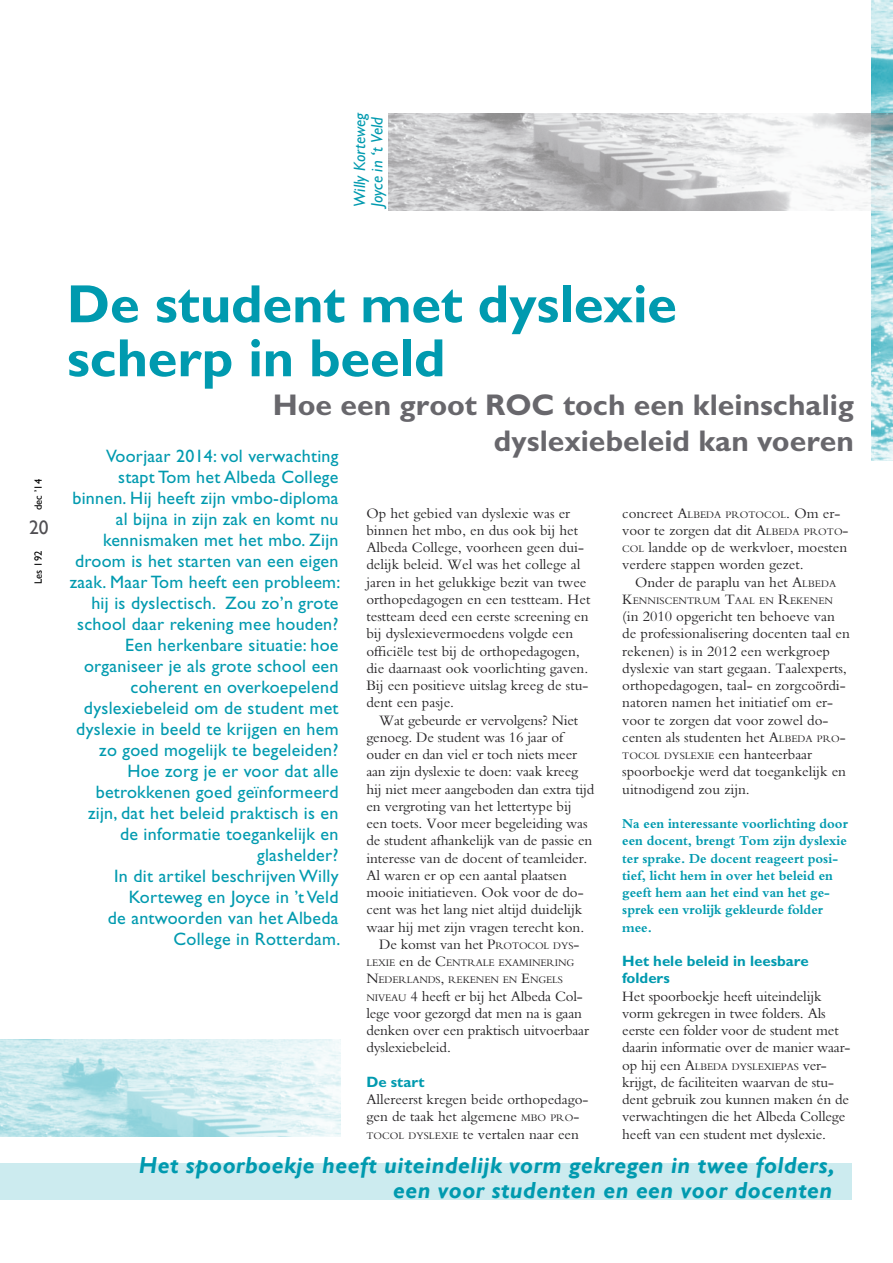
<style>
.page{position:relative;width:893px;height:1263px;background:#fff}
.page>*{position:absolute;margin:0;border:0;box-sizing:border-box;transform-origin:0 0}
.t1{font:700 54px/54px "Gill Sans";letter-spacing:-.005em;color:#009aaf}
.t2{font:700 30px/36px "Gill Sans";color:#68676c;text-align:right}
.t3{font:italic 700 23.25px/25.5px "Gill Sans";letter-spacing:.02em;color:#009aaf;text-align:right}
.t4{font:19.5px "Gill Sans";color:#504f53}
.t5{font:18px/21px "Gill Sans";letter-spacing:.015em;color:#009aaf;text-align:right}
.t6{font:italic 16.5px/17.2px "Gill Sans";color:#009aaf}
.t7{font:15px/17.2px "M Bembo";color:#242224}
.t8{font:700 15px/17.2px "Gill Sans";color:#009aaf}
.t9{font:700 14.25px/17.2px "M Bembo";color:#009aaf;scale:.95 1}
.t10{font:10.5px/17.2px "M Bembo";letter-spacing:-.015em;color:#242224}
.t11{font:10.5px "Gill Sans";letter-spacing:.01em;color:#000}
.s1{font-size:10.5px}
.s2{font-size:15px}
</style>
<div class="page">
<div style="left:0;top:1163px;width:852px;height:36px;background:#ccebef"></div>
<img style="left:871px;top:0;width:22px;height:461px">
<img style="left:388px;top:113px;width:505px;height:97px">
<img style="left:0;top:1039px;width:341px;height:97px">
<p class="t6" style="left:351px;top:207px;width:96px;rotate:-90deg">Willy Korteweg<br>Joyce in ‘t Veld</p>
<p class="t11" style="left:32px;top:510px;width:33px;rotate:-90deg">dec ’14</p>
<h3 class="t4" style="left:29px;top:516px;width:21px">20</h3>
<p class="t11" style="left:32px;top:584px;width:35px;rotate:-90deg">Les 192</p>
<h1 class="t1" style="left:67px;top:276px;width:612px">De student met dyslexie scherp in beeld</h1>
<h2 class="t2" style="left:273px;top:387px;width:583px">Hoe een groot ROC toch een kleinschalig dyslexiebeleid kan voeren</h2>
<p class="t5" style="left:70px;top:445px;width:272px">Voorjaar 2014: vol verwachting stapt Tom het Albeda College binnen. Hij heeft zijn vmbo-diploma al bijna in zijn zak en komt nu kennismaken met het mbo. Zijn droom is het starten van een eigen zaak. Maar Tom heeft een probleem: hij is dyslectisch. Zou zo’n grote school daar rekening mee houden?<br>Een herkenbare situatie: hoe organiseer je als grote school een coherent en overkoepelend dyslexiebeleid om de student met dyslexie in beeld te krijgen en hem zo goed mogelijk te begeleiden?<br>Hoe zorg je er voor dat alle betrokkenen goed geïnformeerd zijn, dat het beleid praktisch is en de informatie toegankelijk en glashelder?<br>In dit artikel beschrijven Willy<br>Korteweg en Joyce in ’t Veld<br>de antwoorden van het Albeda<br>College in Rotterdam.</p>
<p class="t7" style="left:366px;top:504px;width:225px">Op het gebied van dyslexie was er binnen het mbo, en dus ook bij het Albeda College, voorheen geen dui&shy;delijk beleid. Wel was het college al jaren in het gelukkige bezit van twee orthopedagogen en een testteam. Het testteam deed een eerste screening en bij dyslexievermoedens volgde een officiële test bij de orthopedagogen, die daarnaast ook voorlichting gaven.<br>Bij een positieve uitslag kreeg de stu&shy;dent een pasje.</p>
<p class="t7" style="left:379px;top:711px;width:201px">Wat gebeurde er vervolgens? Niet</p>
<p class="t7" style="left:366px;top:728px;width:198px">genoeg. De student was 16 jaar of</p>
<p class="t7" style="left:366px;top:746px;width:212px">ouder en dan viel er toch niets meer</p>
<p class="t7" style="left:366px;top:763px;width:213px">aan zijn dyslexie te doen: vaak kreeg</p>
<p class="t7" style="left:366px;top:780px;width:229px">hij niet meer aangeboden dan extra tijd</p>
<p class="t7" style="left:366px;top:797px;width:207px">en vergroting van het lettertype bij</p>
<p class="t7" style="left:366px;top:815px;width:223px">een toets. Voor meer begeleiding was</p>
<p class="t7" style="left:366px;top:832px;width:227px">de student afhankelijk van de passie en</p>
<p class="t7" style="left:366px;top:849px;width:223px">interesse van de docent of teamleider.</p>
<p class="t7" style="left:366px;top:866px;width:202px">Al waren er op een aantal plaatsen</p>
<p class="t7" style="left:366px;top:884px;width:219px">mooie initiatieven. Ook voor de do-</p>
<p class="t7" style="left:366px;top:901px;width:217px">cent was het lang niet altijd duidelijk</p>
<p class="t7" style="left:366px;top:918px;width:219px">waar hij met zijn vragen terecht kon.</p>
<p class="t7" style="left:379px;top:935px;width:202px">De komst van het P<span class="s1">rotocol dys</span>-</p>
<p class="t10" style="left:366px;top:954px;width:209px">lexie <span class="s2">en de C</span>entrale examinering<br><span class="s2">N</span>ederlands <span class="s2">,</span> rekenen en <span class="s2">E</span>ngels</p>
<p class="t7" style="left:366px;top:987px;width:224px"><span class="s1">niveau</span> 4 heeft er bij het Albeda Col&shy;lege voor gezorgd dat men na is gaan denken over een praktisch uitvoerbaar dyslexie-beleid.</p>
<p class="t8" style="left:366px;top:1073px;width:60px">De start</p>
<p class="t7" style="left:366px;top:1091px;width:224px">Allereerst kregen beide orthopedago&shy;gen de taak het algemene <span class="s1">mbo pro&shy;tocol dyslexie</span> te vertalen naar een</p>
<p class="t7" style="left:622px;top:504px;width:228px">concreet A<span class="s1">lbeda protocol</span>. Om er&shy;voor te zorgen dat dit A<span class="s1">lbeda proto&shy;col</span> landde op de werkvloer, moesten verdere stappen worden gezet.</p>
<p class="t7" style="left:635px;top:573px;width:203px">Onder de paraplu van het A<span class="s1">lbeda</span></p>
<p class="t10" style="left:622px;top:592px;width:212px"><span class="s2">K</span>enniscentrum <span class="s2">T</span>aal en <span class="s2">R</span>ekenen</p>
<p class="t7" style="left:622px;top:608px;width:229px">(in 2010 opgericht ten behoeve van de professionalisering docenten taal en rekenen) is in 2012 een werkgroep dyslexie van start gegaan. Taalexperts, orthopedagogen, taal- en zorgcoördi&shy;natoren namen het initiatief om er&shy;voor te zorgen dat voor zowel do&shy;centen als studenten het A<span class="s1">lbeda pro&shy;tocol dyslexie</span> een hanteerbaar spoorboekje werd dat toegankelijk en uitnodigend zou zijn.</p>
<p class="t9" style="left:622px;top:815px;width:239px">Na een interessante voorlichting door een docent, brengt Tom zijn dyslexie ter sprake. De docent reageert posi&shy;tief, licht hem in over het beleid en geeft hem aan het eind van het ge&shy;sprek een vrolijk gekleurde folder mee.</p>
<p class="t8" style="left:622px;top:952px;width:188px">Het hele beleid in leesbare folders</p>
<p class="t7" style="left:622px;top:987px;width:230px">Het spoorboekje heeft uiteindelijk vorm gekregen in twee folders. Als eerste een folder voor de student met daarin informatie over de manier waar-</p>
<p class="t10" style="left:622px;top:1058px;width:206px"><span class="s2">op hij een A</span>lbeda dyslexiepas <span class="s2">ver-</span></p>
<p class="t7" style="left:622px;top:1073px;width:228px">krijgt, de faciliteiten waarvan de stu&shy;dent gebruik zou kunnen maken én de verwachtingen die het Albeda College heeft van een student met dyslexie.</p>
<h3 class="t3" style="left:139px;top:1153px;width:697px">Het spoorboekje heeft uiteindelijk vorm gekregen in twee folders, een voor studenten en een voor docenten</h3>
</div>
